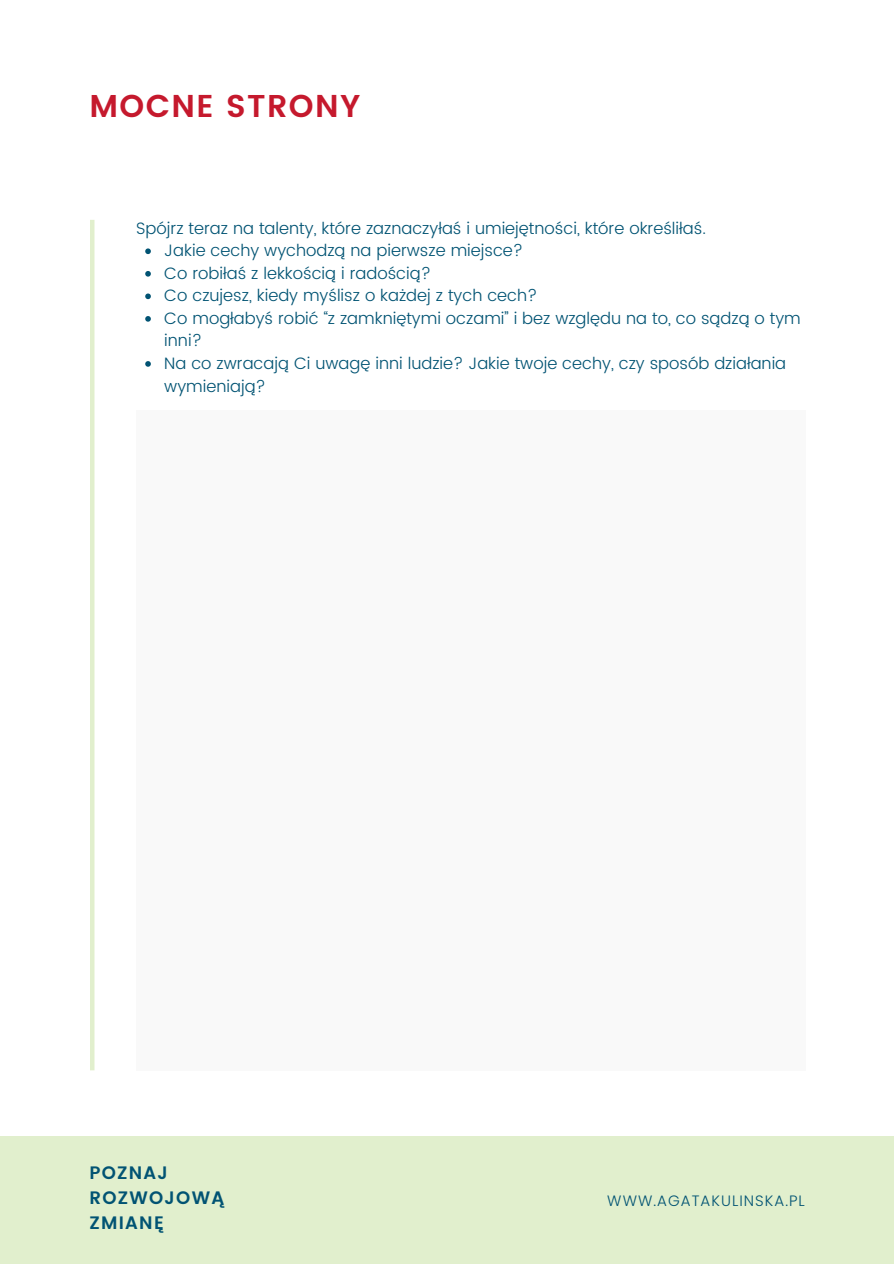
<style>
.page{position:relative;width:894px;height:1264px;background:#fff}
.page>*{position:absolute;margin:0;border:0;box-sizing:border-box;transform-origin:0 0}
.t1{font:600 31.5px "Poppins";letter-spacing:.045em;color:#c5192d}
.t2{font:600 18px "Poppins";letter-spacing:.07em;color:#015373}
.t3{font:300 16.5px/22.5px "Poppins";color:#015373}
.t4{font:300 15px "Poppins";letter-spacing:.07em;color:#015373}
</style>
<div class="page">
<div style="left:0;top:1136px;width:893px;height:127px;background:#e1efcd"></div>
<hr style="left:90px;top:220px;width:4px;height:850px;background:#e1efcd">
<div style="left:136px;top:410px;width:669px;height:660px;background:#f9f9f9"></div>
<svg style="left:145px;top:248px;width:6px;height:6px"></svg>
<svg style="left:145px;top:271px;width:6px;height:5px"></svg>
<svg style="left:145px;top:293px;width:6px;height:6px"></svg>
<svg style="left:145px;top:316px;width:6px;height:6px"></svg>
<svg style="left:145px;top:361px;width:6px;height:6px"></svg>
<p class="t1" style="left:89px;top:87px;width:272px">MOCNE STRONY</p>
<p class="t3" style="left:136px;top:217px;width:571px">Spójrz teraz na talenty, które zaznaczyłaś i umiejętności, które określiłaś.</p>
<p class="t3" style="left:164px;top:239px;width:360px">Jakie cechy wychodzą na pierwsze miejsce?</p>
<p class="t3" style="left:164px;top:262px;width:268px">Co robiłaś z lekkością i radością?</p>
<p class="t3" style="left:164px;top:284px;width:374px">Co czujesz, kiedy myślisz o każdej z tych cech?</p>
<p class="t3" style="left:164px;top:307px;width:638px">Co mogłabyś robić “z zamkniętymi oczami” i bez względu na to, co sądzą o tym inni?</p>
<p class="t3" style="left:164px;top:352px;width:623px">Na co zwracają Ci uwagę inni ludzie? Jakie twoje cechy, czy sposób działania wymieniają?</p>
<p class="t2" style="left:89px;top:1162px;width:80px">POZNAJ</p>
<p class="t2" style="left:89px;top:1187px;width:136px">ROZWOJOWĄ</p>
<p class="t2" style="left:89px;top:1212px;width:76px">ZMIANĘ</p>
<p class="t4" style="left:607px;top:1190px;width:199px">WWW.AGATAKULINSKA.PL</p>
</div>
